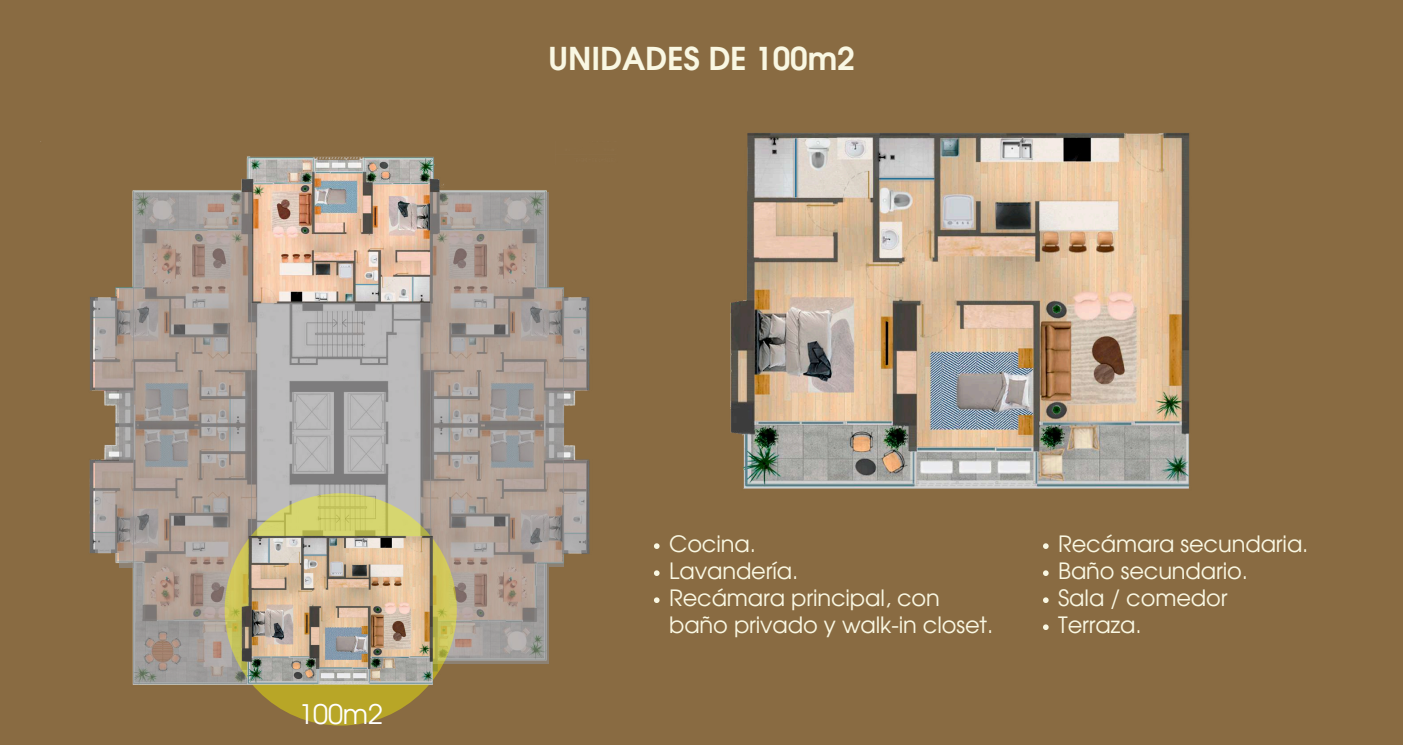
<style>
.page{position:relative;width:1403px;height:745px;background:#fff}
.page>*{position:absolute;margin:0;border:0;box-sizing:border-box;transform-origin:0 0}
.t1{font:700 31.5px "Evolventa";letter-spacing:-.005em;color:#f9f7e2}
.t2{font:27px "Evolventa";letter-spacing:-.005em;color:#fff}
.t3{font:22.5px/27px "Evolventa";letter-spacing:-.005em;color:#f9f7e2}
</style>
<div class="page">
<div style="left:0;top:0;width:1402px;height:744px;background:#896b42"></div>
<img style="left:89px;top:156px;width:501px;height:541px">
<svg style="left:133px;top:192px;width:118px;height:491px;background:#a59a94"></svg>
<svg style="left:431px;top:192px;width:118px;height:471px;background:#a69b94"></svg>
<svg style="left:549px;top:287px;width:14px;height:278px;background:#a39992"></svg>
<svg style="left:563px;top:298px;width:24px;height:91px;background:#aba4a1"></svg>
<svg style="left:563px;top:461px;width:24px;height:91px;background:#aba4a0"></svg>
<svg style="left:421px;top:303px;width:10px;height:225px;background:#8c8580"></svg>
<svg style="left:251px;top:303px;width:170px;height:225px;background:#afaeae"></svg>
<svg style="left:95px;top:461px;width:24px;height:91px;background:#a9a19d"></svg>
<svg style="left:95px;top:298px;width:24px;height:91px;background:#aba29e"></svg>
<svg style="left:119px;top:288px;width:14px;height:278px;background:#a49a93"></svg>
<img style="left:730px;top:133px;width:460px;height:356px">
<svg style="left:225px;top:493px;width:232px;height:232px;background:#c5bc4c"></svg>
<img style="left:237px;top:528px;width:201px;height:161px">
<svg style="left:654px;top:543px;width:5px;height:5px"></svg>
<svg style="left:654px;top:570px;width:5px;height:5px"></svg>
<svg style="left:654px;top:597px;width:5px;height:5px"></svg>
<svg style="left:1043px;top:543px;width:5px;height:5px"></svg>
<svg style="left:1043px;top:570px;width:5px;height:5px"></svg>
<svg style="left:1043px;top:597px;width:5px;height:5px"></svg>
<svg style="left:1043px;top:624px;width:5px;height:5px"></svg>
<h1 class="t1" style="left:548px;top:45px;width:308px">UNIDADES DE 100m2</h1>
<p class="t2" style="left:298px;top:702px;width:86px">100m2</p>
<p class="t3" style="left:669px;top:531px;width:326px">Cocina.<br>Lavandería.<br>Recámara principal, con baño privado y walk-in closet.</p>
<p class="t3" style="left:1058px;top:531px;width:252px">Recámara secundaria.<br>Baño secundario.<br>Sala / comedor<br>Terraza.</p>
</div>
